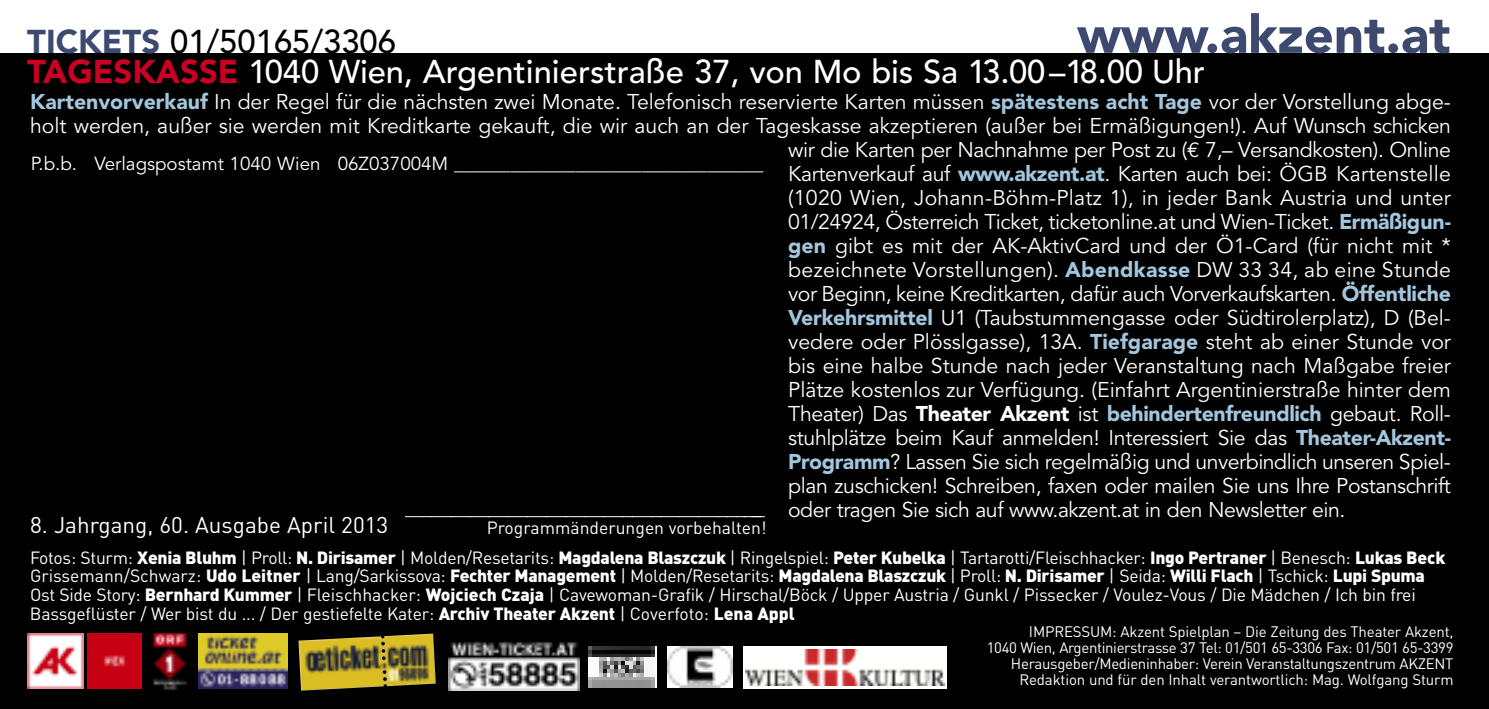
<style>
.page{position:relative;width:1489px;height:709px;background:#fff}
.page>*{position:absolute;margin:0;border:0;box-sizing:border-box;transform-origin:0 0}
.t1{font:900 52.5px "Avenir";color:#3d496f}
.t2{font:500 32.75px "Avenir";letter-spacing:-.005em;color:#fff}
.t3{font:500 32.75px "Avenir";color:#000}
.t4{font:22.5px "DIN";color:#fff}
.t5{font:21.25px "Avenir";color:#fff}
.t6{font:21.25px "Avenir";letter-spacing:-.02em;color:#fff}
.t7{font:19px "DIN";color:#fff}
.t8{font:18.75px "Avenir";color:#fff}
.t9{font:17.5px/18.8px "DIN";letter-spacing:-.015em;color:#fff}
.t10{font:15px/16px "DIN";letter-spacing:-.02em;color:#fff;text-align:right}
.s1{font-weight:900;color:#c90023}
.s2{font-weight:900;color:#3d496f}
.s3{font-weight:900;color:#a3c6dd}
.s4{font-family:"Euro Mono"}
.s5{font-weight:900}
</style>
<div class="page">
<div style="left:0;top:53px;width:1488px;height:656px;background:#000"></div>
<svg style="left:588px;top:646px;width:68px;height:42px"></svg>
<img style="left:589px;top:646px;width:66px;height:41px">
<img style="left:298px;top:633px;width:138px;height:57px">
<img style="left:448px;top:641px;width:131px;height:49px">
<img style="left:198px;top:633px;width:89px;height:55px">
<svg style="left:667px;top:646px;width:65px;height:42px"></svg>
<img style="left:667px;top:647px;width:65px;height:40px">
<img style="left:152px;top:633px;width:36px;height:57px">
<img style="left:88px;top:633px;width:53px;height:55px">
<img style="left:28px;top:633px;width:55px;height:55px">
<div style="left:743px;top:646px;width:203px;height:42px;background:linear-gradient(to right,#fff,#fff)"></div>
<img style="left:745px;top:650px;width:199px;height:35px">
<h1 class="t1" style="left:1077px;top:13px;width:375px">www.akzent.at</h1>
<h2 class="t2" style="left:27px;top:58px;width:1179px"><span class="s1">TAGESKASSE</span> 1040 Wien, Argentinierstraße 37, von Mo bis Sa 13.00–18.00 Uhr</h2>
<h2 class="t3" style="left:27px;top:28px;width:370px"><span class="s2">TICKETS</span> 01/50165/3306</h2>
<p class="t5" style="left:30px;top:93px;width:1422px"><span class="s3">Kartenvorverkauf</span> In der Regel für die nächsten zwei Monate. Telefonisch reservierte Karten müssen <span class="s3">spätestens acht Tage</span> vor der Vorstellung abge-</p>
<p class="t5" style="left:30px;top:117px;width:1422px">holt werden, außer sie werden mit Kreditkarte gekauft, die wir auch an der Tageskasse akzeptieren (außer bei Ermäßigungen!). Auf Wunsch schicken</p>
<p class="t5" style="left:788px;top:141px;width:664px">wir die Karten per Nachnahme per Post zu (<span class="s4">€</span> 7,– Versandkosten). Online</p>
<p class="t5" style="left:788px;top:165px;width:664px">Kartenverkauf auf <span class="s3">www.akzent.at</span>. Karten auch bei: ÖGB Kartenstelle</p>
<p class="t5" style="left:788px;top:189px;width:664px">(1020 Wien, Johann-Böhm-Platz 1), in jeder Bank Austria und unter</p>
<p class="t6" style="left:788px;top:213px;width:664px">01/24924, Österreich Ticket, ticketonline.at und Wien-Ticket. <span class="s3">Ermäßigun-</span></p>
<p class="t5" style="left:788px;top:237px;width:664px"><span class="s3">gen</span> gibt es mit der AK-AktivCard und der Ö1-Card (für nicht mit *</p>
<p class="t5" style="left:788px;top:261px;width:664px">bezeichnete Vorstellungen). <span class="s3">Abendkasse</span> DW 33 34, ab eine Stunde</p>
<p class="t6" style="left:788px;top:285px;width:664px">vor Beginn, keine Kreditkarten, dafür auch Vorverkaufskarten. <span class="s3">Öffentliche</span></p>
<p class="t5" style="left:788px;top:309px;width:664px"><span class="s3">Verkehrsmittel</span> U1 (Taubstummengasse oder Südtirolerplatz), D (Bel-</p>
<p class="t5" style="left:788px;top:333px;width:664px">vedere oder Plösslgasse), 13A. <span class="s3">Tiefgarage</span> steht ab einer Stunde vor</p>
<p class="t5" style="left:788px;top:357px;width:664px">bis eine halbe Stunde nach jeder Veranstaltung nach Maßgabe freier</p>
<p class="t5" style="left:788px;top:381px;width:664px">Plätze kostenlos zur Verfügung. (Einfahrt Argentinierstraße hinter dem</p>
<p class="t5" style="left:788px;top:405px;width:664px">Theater) Das <span class="s5">Theater Akzent</span> ist <span class="s3">behindertenfreundlich</span> gebaut. Roll-</p>
<p class="t5" style="left:788px;top:429px;width:664px">stuhlplätze beim Kauf anmelden! Interessiert Sie das <span class="s3">Theater-Akzent-</span></p>
<p class="t5" style="left:788px;top:453px;width:664px"><span class="s3">Programm</span>? Lassen Sie sich regelmäßig und unverbindlich unseren Spiel-</p>
<p class="t5" style="left:788px;top:477px;width:664px">plan zuschicken! Schreiben, faxen oder mailen Sie uns Ihre Postanschrift</p>
<p class="t6" style="left:788px;top:501px;width:558px">oder tragen Sie sich auf www.akzent.at in den Newsletter ein.</p>
<p class="t9" style="left:30px;top:548px;width:1416px">Fotos: Sturm: <span class="s5">Xenia Bluhm</span> | Proll: <span class="s5">N. Dirisamer</span> | Molden/Resetarits: <span class="s5">Magdalena Blaszczuk</span> | Ringelspiel: <span class="s5">Peter Kubelka</span> | Tartarotti/Fleischhacker: <span class="s5">Ingo Pertraner</span> | Benesch: <span class="s5">Lukas Beck </span>Grissemann/Schwarz: <span class="s5">Udo Leitner</span> | Lang/Sarkissova: <span class="s5">Fechter Management</span> | Molden/Resetarits: <span class="s5">Magdalena Blaszczuk</span> | Proll: <span class="s5">N. Dirisamer</span> | Seida: <span class="s5">Willi Flach</span> | Tschick: <span class="s5">Lupi Spuma </span>Ost Side Story: <span class="s5">Bernhard Kummer</span> | Fleischhacker: <span class="s5">Wojciech Czaja</span> | Cavewoman-Grafik / Hirschal/Böck / Upper Austria / Gunkl / Pissecker / Voulez-Vous / Die Mädchen / Ich bin frei Bassgeflüster / Wer bist du ... / Der gestiefelte Kater: <span class="s5">Archiv Theater Akzent</span> | Coverfoto: <span class="s5">Lena Appl</span></p>
<p class="t8" style="left:31px;top:156px;width:734px">P.b.b. Verlagspostamt 1040 Wien 06Z037004M _________________________________</p>
<p class="t7" style="left:46px;top:496px;width:720px">___________________________________________________________________________</p>
<p class="t4" style="left:30px;top:512px;width:360px">8. Jahrgang, 60. Ausgabe April 2013</p>
<p class="t9" style="left:487px;top:518px;width:281px">Programmänderungen vorbehalten!</p>
<p class="t10" style="left:986px;top:624px;width:468px">IMPRESSUM: Akzent Spielplan – Die Zeitung des Theater Akzent,<br>1040 Wien, Argentinierstrasse 37 Tel: 01/501 65-3306 Fax: 01/501 65-3399<br>Herausgeber/Medieninhaber: Verein Veranstaltungszentrum AKZENT Redaktion und für den Inhalt verantwortlich: Mag. Wolfgang Sturm</p>
</div>
